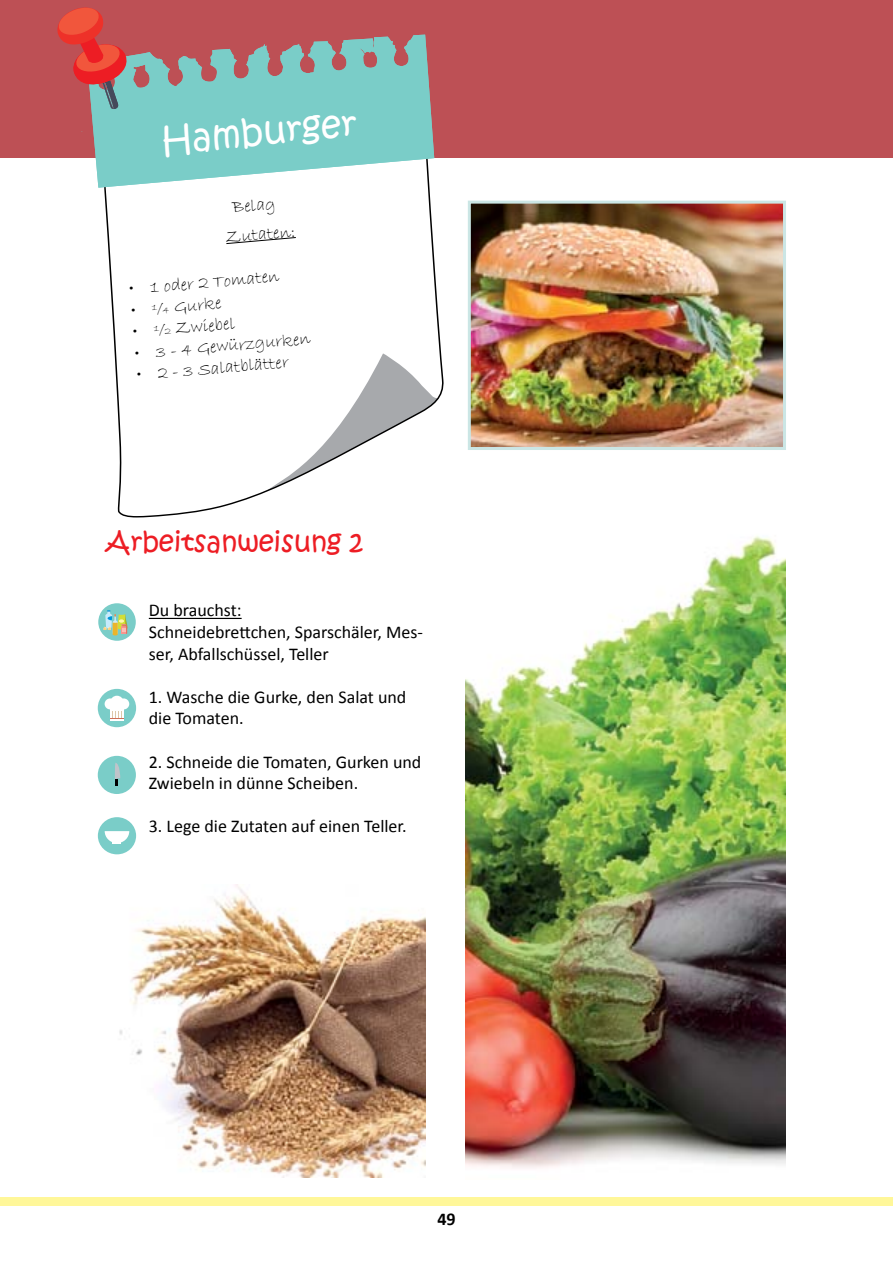
<style>
.page{position:relative;width:893px;height:1263px;background:#fff}
.page>*{position:absolute;margin:0;border:0;box-sizing:border-box;transform-origin:0 0}
.t1{font:36px "Kristen ITC";color:#fff}
.t2{font:27px "Kristen ITC";color:#ed1d24}
.t3{font:18px/21.6px "Calibri";color:#000}
.t4{font:18px/29.1px "Bradley Hand ITC";color:#000;text-align:center}
.t5{font:700 18px "Calibri";color:#000}
</style>
<div class="page">
<div style="left:0;top:0;width:893px;height:157px;background:#bd5055"></div>
<svg style="left:104px;top:155px;width:340px;height:363px"></svg>
<svg style="left:81px;top:35px;width:353px;height:153px;fill:#7acdc8"></svg>
<svg style="left:339px;top:35px;width:74px;height:31px"></svg>
<svg style="left:57px;top:8px;width:73px;height:101px"></svg>
<img style="left:472px;top:205px;width:310px;height:241px">
<div style="left:468px;top:201px;width:318px;height:249px;border:3px solid #cbe6e5"></div>
<hr style="left:149px;top:618px;width:93px;height:1px;background:#000">
<div style="left:98px;top:689px;width:38px;height:38px;background:#7acdc8;border-radius:50%"></div>
<div style="left:105px;top:698px;width:11px;height:11px;background:#fff;border-radius:50%"></div>
<div style="left:118px;top:698px;width:11px;height:11px;background:#fff;border-radius:50%"></div>
<div style="left:110px;top:696px;width:14px;height:13px;background:#fff;border-radius:50%"></div>
<div style="left:110px;top:707px;width:14px;height:13px;background:#fff"></div>
<svg style="left:110px;top:711px;width:14px;height:8px"></svg>
<div style="left:98px;top:756px;width:38px;height:38px;background:#7acdc8;border-radius:50%"></div>
<svg style="left:115px;top:763px;width:5px;height:22px"></svg>
<div style="left:0;top:1197px;width:893px;height:8px;background:#fff799"></div>
<div style="left:98px;top:603px;width:38px;height:38px;background:#7acdc8;border-radius:50%"></div>
<svg style="left:103px;top:610px;width:24px;height:26px"></svg>
<svg style="left:225px;top:237px;width:72px;height:8px"></svg>
<div style="left:98px;top:817px;width:38px;height:37px;background:#7acdc8;border-radius:50%"></div>
<svg style="left:105px;top:831px;width:24px;height:13px"></svg>
<img style="left:466px;top:536px;width:320px;height:632px">
<img style="left:119px;top:885px;width:306px;height:293px">
<h1 class="t1" style="left:159px;top:117px;width:198px;rotate:-5deg">Hamburger</h1>
<p class="t4" style="left:222px;top:194px;width:71px;rotate:-5deg">Belag<br>Zutaten:</p>
<p class="t4" style="left:128px;top:275px;width:152px;rotate:-5deg">• 1 oder 2 Tomaten</p>
<p class="t4" style="left:130px;top:296px;width:92px;rotate:-5deg">• ¼ Gurke</p>
<p class="t4" style="left:132px;top:318px;width:104px;rotate:-5deg">• ½ Zwiebel</p>
<p class="t4" style="left:133px;top:339px;width:178px;rotate:-5deg">• 3 - 4 Gewürzgurken</p>
<p class="t4" style="left:135px;top:361px;width:154px;rotate:-5deg">• 2 - 3 Salatblätter</p>
<h2 class="t2" style="left:106px;top:524px;width:258px">Arbeitsanweisung 2</h2>
<p class="t3" style="left:149px;top:600px;width:276px">Du brauchst:<br>Schneidebrettchen, Sparschäler, Mes&shy;ser, Abfallschüssel, Teller</p>
<p class="t3" style="left:149px;top:686px;width:259px">1. Wasche die Gurke, den Salat und die Tomaten.</p>
<p class="t3" style="left:149px;top:751px;width:274px">2. Schneide die Tomaten, Gurken und<br>Zwiebeln in dünne Scheiben.</p>
<p class="t3" style="left:149px;top:816px;width:259px">3. Lege die Zutaten auf einen Teller.</p>
<p class="t5" style="left:437px;top:1208px;width:20px">49</p>
</div>
